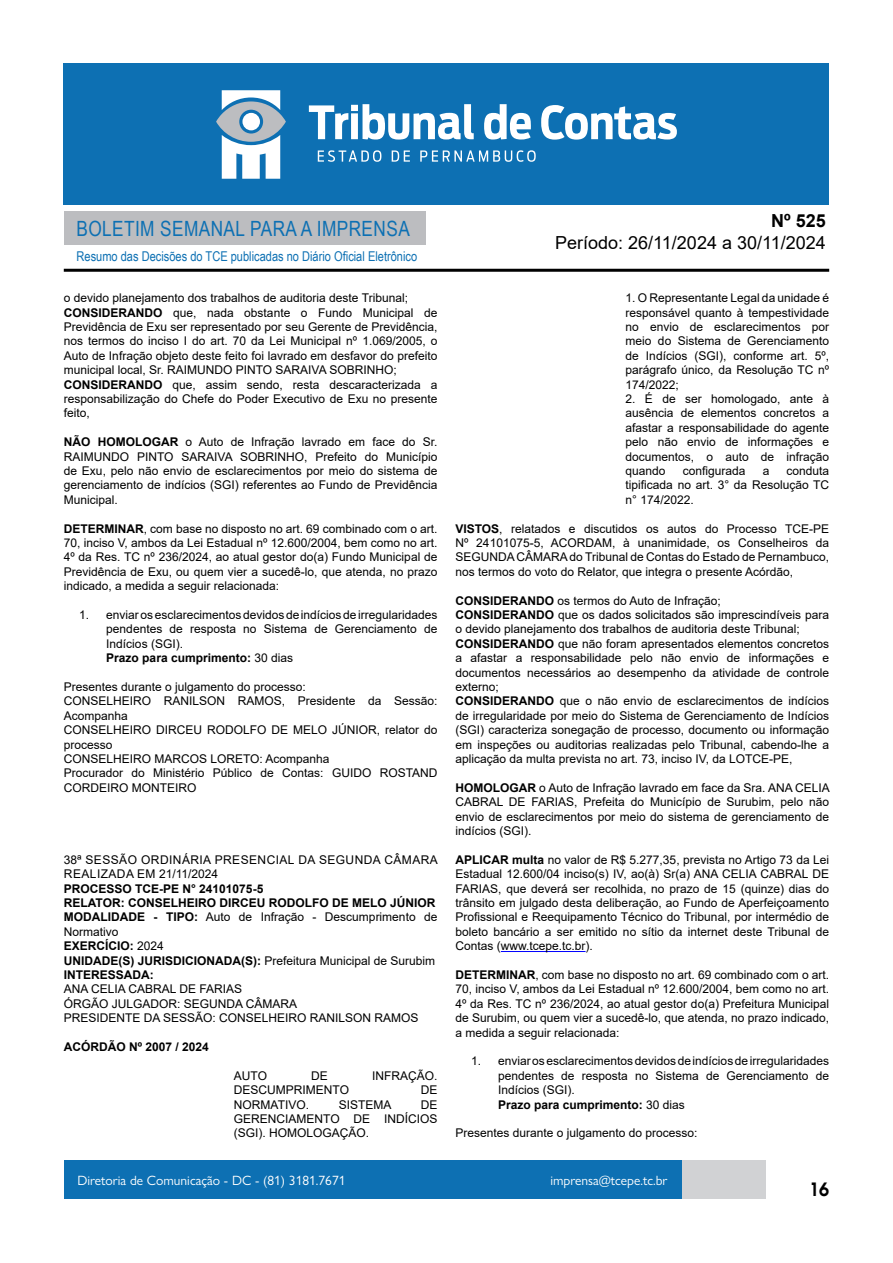
<style>
.page{position:relative;width:893px;height:1263px;background:#fff}
.page>*{position:absolute;margin:0;border:0;box-sizing:border-box;transform-origin:0 0}
.t1{font:21px "Arial Narrow";letter-spacing:.02em;color:#0d70b3}
.t2{font:18px "Arial";color:#000}
.t3{font:700 18px "Arial";color:#000}
.t4{font:600 18px "Avant Garde";color:#000}
.t5{font:13.5px "Gill Sans Nova";color:#fff}
.t6{font:13.5px "Arial Narrow";color:#0d70b3}
.t7{font:12px/14.4px "Arial";color:#000;text-align:justify}
.t8{font:700 12px "Arial";color:#000}
.t9{font:12px/14.4px "Arial";letter-spacing:.035em;color:#000}
.s1{font-weight:700}
.s2{font-weight:400}
</style>
<div class="page">
<div style="left:148px;top:1160px;width:617px;height:39px;background:#d1d2d4"></div>
<div style="left:64px;top:211px;width:361px;height:33px;background:#bcbdc0"></div>
<hr style="left:64px;top:269px;width:765px;height:3px;background:#000">
<div style="left:64px;top:64px;width:765px;height:141px;background:#0d70b3"></div>
<svg style="left:309px;top:104px;width:165px;height:36px"></svg>
<svg style="left:484px;top:104px;width:47px;height:36px"></svg>
<svg style="left:541px;top:105px;width:136px;height:35px"></svg>
<svg style="left:318px;top:150px;width:63px;height:12px"></svg>
<svg style="left:392px;top:150px;width:18px;height:12px"></svg>
<svg style="left:420px;top:150px;width:116px;height:12px"></svg>
<svg style="left:216px;top:90px;width:70px;height:89px"></svg>
<div style="left:64px;top:1160px;width:617px;height:39px;background:#0d70b3"></div>
<hr style="left:501px;top:951px;width:85px;height:1px;background:#00f">
<h1 class="t1" style="left:77px;top:213px;width:335px">BOLETIM SEMANAL PARA A IMPRENSA</h1>
<p class="t6" style="left:77px;top:246px;width:342px">Resumo das Decisões do TCE publicadas no Diário Oficial Eletrônico</p>
<p class="t7" style="left:64px;top:291px;width:346px">o devido planejamento dos trabalhos de auditoria deste Tribunal;</p>
<p class="t7" style="left:64px;top:305px;width:375px"><span class="s1">CONSIDERANDO</span> que, nada obstante o Fundo Municipal de Previdência de Exu ser representado por seu Gerente de Previdência, nos termos do inciso I do art. 70 da Lei Municipal nº 1.069/2005, o Auto de Infração objeto deste feito foi lavrado em desfavor do prefeito municipal local, Sr. RAIMUNDO PINTO SARAIVA SOBRINHO;</p>
<p class="t7" style="left:64px;top:377px;width:375px"><span class="s1">CONSIDERANDO</span> que, assim sendo, resta descaracterizada a responsabilização do Chefe do Poder Executivo de Exu no presente feito,</p>
<p class="t7" style="left:64px;top:435px;width:375px"><span class="s1">NÃO HOMOLOGAR</span> o Auto de Infração lavrado em face do Sr.<br>RAIMUNDO PINTO SARAIVA SOBRINHO, Prefeito do Município de Exu, pelo não envio de esclarecimentos por meio do sistema de gerenciamento de indícios (SGI) referentes ao Fundo de Previdência Municipal.</p>
<p class="t7" style="left:64px;top:521px;width:375px"><span class="s1">DETERMINAR</span>, com base no disposto no art. 69 combinado com o art.<br>70, inciso V, ambos da Lei Estadual nº 12.600/2004, bem como no art.<br>4º da Res. TC nº 236/2024, ao atual gestor do(a) Fundo Municipal de Previdência de Exu, ou quem vier a sucedê-lo, que atenda, no prazo indicado, a medida a seguir relacionada:</p>
<p class="t7" style="left:106px;top:607px;width:333px;text-indent:-27px">1. enviar os esclarecimentos devidos de indícios de irregularidades pendentes de resposta no Sistema de Gerenciamento de Indícios (SGI).</p>
<p class="t8" style="left:106px;top:649px;width:188px">Prazo para cumprimento: <span class="s2">30 dias</span></p>
<p class="t7" style="left:64px;top:679px;width:244px">Presentes durante o julgamento do processo:</p>
<p class="t7" style="left:64px;top:694px;width:375px">CONSELHEIRO RANILSON RAMOS, Presidente da Sessão:<br>Acompanha</p>
<p class="t7" style="left:64px;top:723px;width:375px">CONSELHEIRO DIRCEU RODOLFO DE MELO JÚNIOR, relator do processo</p>
<p class="t7" style="left:64px;top:751px;width:267px">CONSELHEIRO MARCOS LORETO: Acompanha</p>
<p class="t7" style="left:64px;top:766px;width:375px">Procurador do Ministério Público de Contas: GUIDO ROSTAND<br>CORDEIRO MONTEIRO</p>
<p class="t9" style="left:64px;top:852px;width:376px">38ª SESSÃO ORDINÁRIA PRESENCIAL DA SEGUNDA CÂMARA<br>REALIZADA EM 21/11/2024</p>
<p class="t8" style="left:64px;top:880px;width:201px">PROCESSO TCE-PE N° 24101075-5</p>
<p class="t8" style="left:64px;top:894px;width:373px">RELATOR: CONSELHEIRO DIRCEU RODOLFO DE MELO JÚNIOR</p>
<p class="t7" style="left:64px;top:910px;width:375px"><span class="s1">MODALIDADE - TIPO:</span> Auto de Infração - Descumprimento de<br>Normativo</p>
<p class="t8" style="left:64px;top:937px;width:102px">EXERCÍCIO: <span class="s2">2024</span></p>
<p class="t8" style="left:64px;top:952px;width:373px">UNIDADE(S) JURISDICIONADA(S): <span class="s2">Prefeitura Municipal de Surubim</span></p>
<p class="t8" style="left:64px;top:966px;width:91px">INTERESSADA:</p>
<p class="t7" style="left:64px;top:982px;width:180px">ANA CELIA CABRAL DE FARIAS</p>
<p class="t7" style="left:64px;top:996px;width:235px">ÓRGÃO JULGADOR: SEGUNDA CÂMARA</p>
<p class="t7" style="left:64px;top:1011px;width:356px">PRESIDENTE DA SESSÃO: CONSELHEIRO RANILSON RAMOS</p>
<p class="t8" style="left:64px;top:1038px;width:147px">ACÓRDÃO Nº 2007 / 2024</p>
<p class="t7" style="left:234px;top:1068px;width:35px">AUTO</p>
<p class="t7" style="left:311px;top:1068px;width:18px">DE</p>
<p class="t7" style="left:372px;top:1068px;width:67px">INFRAÇÃO.</p>
<p class="t7" style="left:234px;top:1083px;width:117px">DESCUMPRIMENTO</p>
<p class="t7" style="left:421px;top:1083px;width:18px">DE</p>
<p class="t7" style="left:234px;top:1097px;width:77px">NORMATIVO.</p>
<p class="t7" style="left:339px;top:1097px;width:54px">SISTEMA</p>
<p class="t7" style="left:234px;top:1097px;width:205px;text-indent:187px">DE GERENCIAMENTO DE INDÍCIOS (SGI). HOMOLOGAÇÃO.</p>
<h2 class="t3" style="left:771px;top:208px;width:56px">Nº 525</h2>
<h2 class="t2" style="left:555px;top:230px;width:272px">Período: 26/11/2024 a 30/11/2024</h2>
<p class="t7" style="left:626px;top:291px;width:205px">1. O Representante Legal da unidade é responsável quanto à tempestividade no envio de esclarecimentos por meio do Sistema de Gerenciamento de Indícios (SGI), conforme art. 5º, parágrafo único, da Resolução TC nº 174/2022;</p>
<p class="t7" style="left:626px;top:391px;width:205px">2. É de ser homologado, ante à ausência de elementos concretos a afastar a responsabilidade do agente pelo não envio de informações e documentos, o auto de infração quando</p>
<p class="t7" style="left:683px;top:463px;width:64px">configurada</p>
<p class="t7" style="left:763px;top:463px;width:8px">a</p>
<p class="t7" style="left:626px;top:463px;width:205px;text-indent:161px">conduta tipificada no art. 3° da Resolução TC n° 174/2022.</p>
<p class="t7" style="left:455px;top:521px;width:375px"><span class="s1">VISTOS</span>, relatados e discutidos os autos do Processo TCE-PE Nº 24101075-5, ACORDAM, à unanimidade, os Conselheiros da SEGUNDA CÂMARA do Tribunal de Contas do Estado de Pernambuco, nos termos do voto do Relator, que integra o presente Acórdão,</p>
<p class="t7" style="left:455px;top:593px;width:267px"><span class="s1">CONSIDERANDO</span> os termos do Auto de Infração;</p>
<p class="t7" style="left:455px;top:607px;width:375px"><span class="s1">CONSIDERANDO</span> que os dados solicitados são imprescindíveis para o devido planejamento dos trabalhos de auditoria deste Tribunal;</p>
<p class="t7" style="left:455px;top:636px;width:375px"><span class="s1">CONSIDERANDO</span> que não foram apresentados elementos concretos a afastar a responsabilidade pelo não envio de informações e documentos necessários ao desempenho da atividade de controle externo;</p>
<p class="t7" style="left:455px;top:694px;width:375px"><span class="s1">CONSIDERANDO</span> que o não envio de esclarecimentos de indícios de irregularidade por meio do Sistema de Gerenciamento de Indícios (SGI) caracteriza sonegação de processo, documento ou informação em inspeções ou auditorias realizadas pelo Tribunal, cabendo-lhe a aplicação da multa prevista no art. 73, inciso IV, da LOTCE-PE,</p>
<p class="t7" style="left:455px;top:780px;width:376px"><span class="s1">HOMOLOGAR</span> o Auto de Infração lavrado em face da Sra. ANA CELIA CABRAL DE FARIAS, Prefeita do Município de Surubim, pelo não envio de esclarecimentos por meio do sistema de gerenciamento de indícios (SGI).</p>
<p class="t7" style="left:455px;top:852px;width:375px"><span class="s1">APLICAR multa</span> no valor de R$ 5.277,35, prevista no Artigo 73 da Lei Estadual 12.600/04 inciso(s) IV, ao(à) Sr(a) ANA CELIA CABRAL DE FARIAS, que deverá ser recolhida, no prazo de 15 (quinze) dias do trânsito em julgado desta deliberação, ao Fundo de Aperfeiçoamento Profissional e Reequipamento Técnico do Tribunal, por intermédio de boleto bancário a ser emitido no sítio da internet deste Tribunal de Contas (www.tcepe.tc.br).</p>
<p class="t7" style="left:455px;top:967px;width:375px"><span class="s1">DETERMINAR</span>, com base no disposto no art. 69 combinado com o art.<br>70, inciso V, ambos da Lei Estadual nº 12.600/2004, bem como no art.<br>4º da Res. TC nº 236/2024, ao atual gestor do(a) Prefeitura Municipal de Surubim, ou quem vier a sucedê-lo, que atenda, no prazo indicado, a medida a seguir relacionada:</p>
<p class="t7" style="left:498px;top:1054px;width:333px;text-indent:-27px">1. enviar os esclarecimentos devidos de indícios de irregularidades pendentes de resposta no Sistema de Gerenciamento de Indícios (SGI).</p>
<p class="t8" style="left:498px;top:1096px;width:188px">Prazo para cumprimento: <span class="s2">30 dias</span></p>
<p class="t7" style="left:455px;top:1126px;width:244px">Presentes durante o julgamento do processo:</p>
<p class="t5" style="left:77px;top:1172px;width:270px">Diretoria de Comunicação - DC - (81) 3181.7671</p>
<p class="t5" style="left:550px;top:1172px;width:119px">imprensa@tcepe.tc.br</p>
<h2 class="t4" style="left:809px;top:1177px;width:22px">16</h2>
</div>
